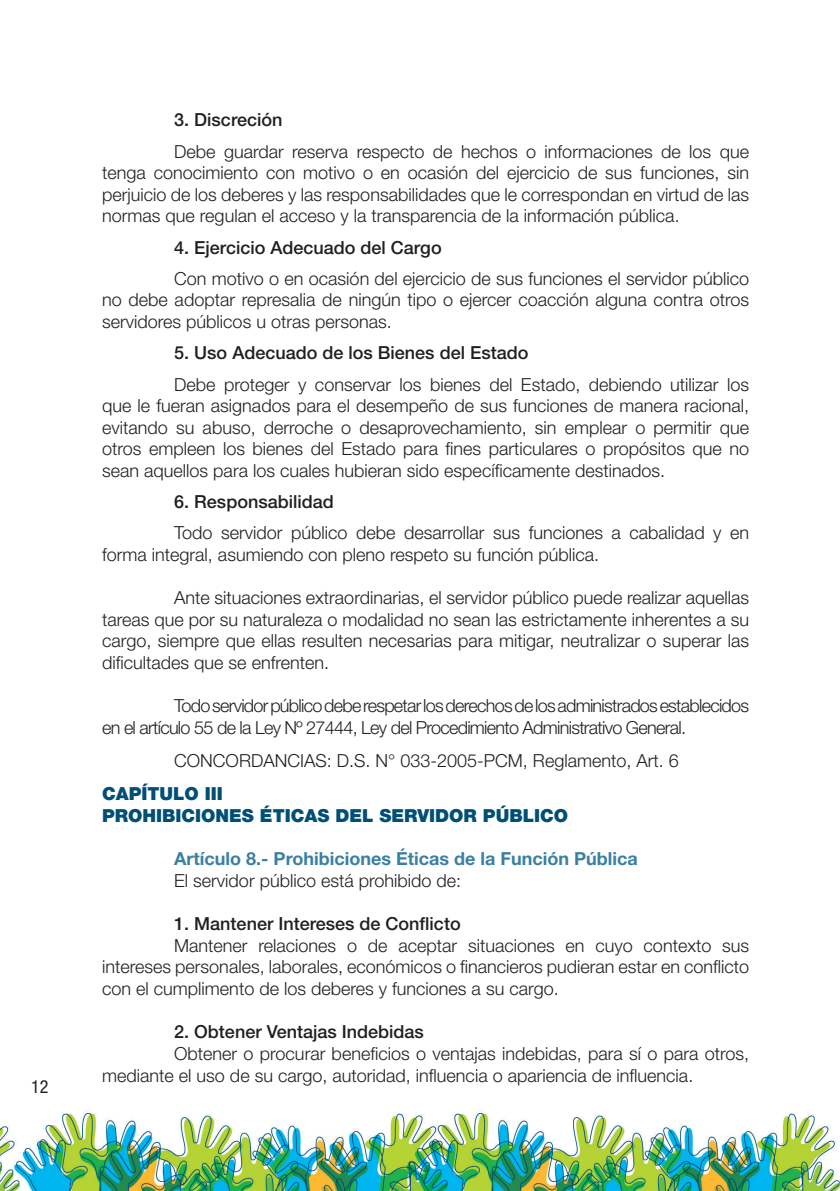
<style>
.page{position:relative;width:840px;height:1191px;background:#fff}
.page>*{position:absolute;margin:0;border:0;box-sizing:border-box;transform-origin:0 0}
.t1{font:300 18px/21.6px "Helvetica Neue LT Std";color:#231f20;text-align:justify}
.t2{font:500 18px "Helvetica Neue LT Std";color:#231f20}
.t3{font:300 18px/21.6px "Helvetica Neue LT Std";letter-spacing:-.04em;color:#231f20}
.t4{font:900 18px/22px "Helvetica Neue LT Std";color:#004f76}
.t5{font:700 18px "Helvetica Neue LT Std";color:#3980a3}
.t6{font:condensed 18px "Helvetica Neue LT Std";color:#231f20}
</style>
<div class="page">
<img style="left:0;top:1112px;width:839px;height:79px">
<p class="t6" style="left:31px;top:1076px;width:19px">12</p>
<p class="t2" style="left:174px;top:109px;width:110px">3. Discreción</p>
<p class="t1" style="left:102px;top:140px;width:648px;text-indent:72px">Debe guardar reserva respecto de hechos o informaciones de los que tenga conocimiento con motivo o en ocasión del ejercicio de sus funciones, sin perjuicio de los deberes y las responsabilidades que le correspondan en virtud de las normas que regulan el acceso y la transparencia de la información pública.</p>
<p class="t2" style="left:174px;top:236px;width:269px">4. Ejercicio Adecuado del Cargo</p>
<p class="t1" style="left:102px;top:267px;width:648px;text-indent:72px">Con motivo o en ocasión del ejercicio de sus funciones el servidor público no debe adoptar represalia de ningún tipo o ejercer coacción alguna contra otros servidores públicos u otras personas.</p>
<p class="t2" style="left:174px;top:342px;width:355px">5. Uso Adecuado de los Bienes del Estado</p>
<p class="t1" style="left:102px;top:373px;width:648px;text-indent:72px">Debe proteger y conservar los bienes del Estado, debiendo utilizar los que le fueran asignados para el desempeño de sus funciones de manera racional, evitando su abuso, derroche o desaprovechamiento, sin emplear o permitir que otros empleen los bienes del Estado para fines particulares o propósitos que no sean aquellos para los cuales hubieran sido específicamente destinados.</p>
<p class="t2" style="left:174px;top:491px;width:161px">6. Responsabilidad</p>
<p class="t1" style="left:102px;top:522px;width:648px;text-indent:72px">Todo servidor público debe desarrollar sus funciones a cabalidad y en forma integral, asumiendo con pleno respeto su función pública.</p>
<p class="t1" style="left:102px;top:586px;width:648px;text-indent:72px">Ante situaciones extraordinarias, el servidor público puede realizar aquellas tareas que por su naturaleza o modalidad no sean las estrictamente inherentes a su cargo, siempre que ellas resulten necesarias para mitigar, neutralizar o superar las dificultades que se enfrenten.</p>
<p class="t3" style="left:102px;top:694px;width:648px;text-indent:72px">Todo servidor público debe respetar los derechos de los administrados establecidos en el artículo 55 de la Ley Nº 27444, Ley del Procedimiento Administrativo General.</p>
<p class="t1" style="left:174px;top:749px;width:506px">CONCORDANCIAS: D.S. N° 033-2005-PCM, Reglamento, Art. 6</p>
<p class="t4" style="left:102px;top:782px;width:467px">CAPÍTULO III<br>PROHIBICIONES ÉTICAS DEL SERVIDOR PÚBLICO</p>
<p class="t5" style="left:174px;top:848px;width:465px">Artículo 8.- Prohibiciones Éticas de la Función Pública</p>
<p class="t1" style="left:174px;top:869px;width:288px">El servidor público está prohibido de:</p>
<p class="t2" style="left:174px;top:913px;width:288px">1. Mantener Intereses de Conflicto</p>
<p class="t1" style="left:102px;top:934px;width:648px;text-indent:72px">Mantener relaciones o de aceptar situaciones en cuyo contexto sus intereses personales, laborales, económicos o financieros pudieran estar en conflicto con el cumplimento de los deberes y funciones a su cargo.</p>
<p class="t2" style="left:174px;top:1021px;width:251px">2. Obtener Ventajas Indebidas</p>
<p class="t1" style="left:102px;top:1042px;width:648px;text-indent:72px">Obtener o procurar beneficios o ventajas indebidas, para sí o para otros, mediante el uso de su cargo, autoridad, influencia o apariencia de influencia.</p>
</div>
